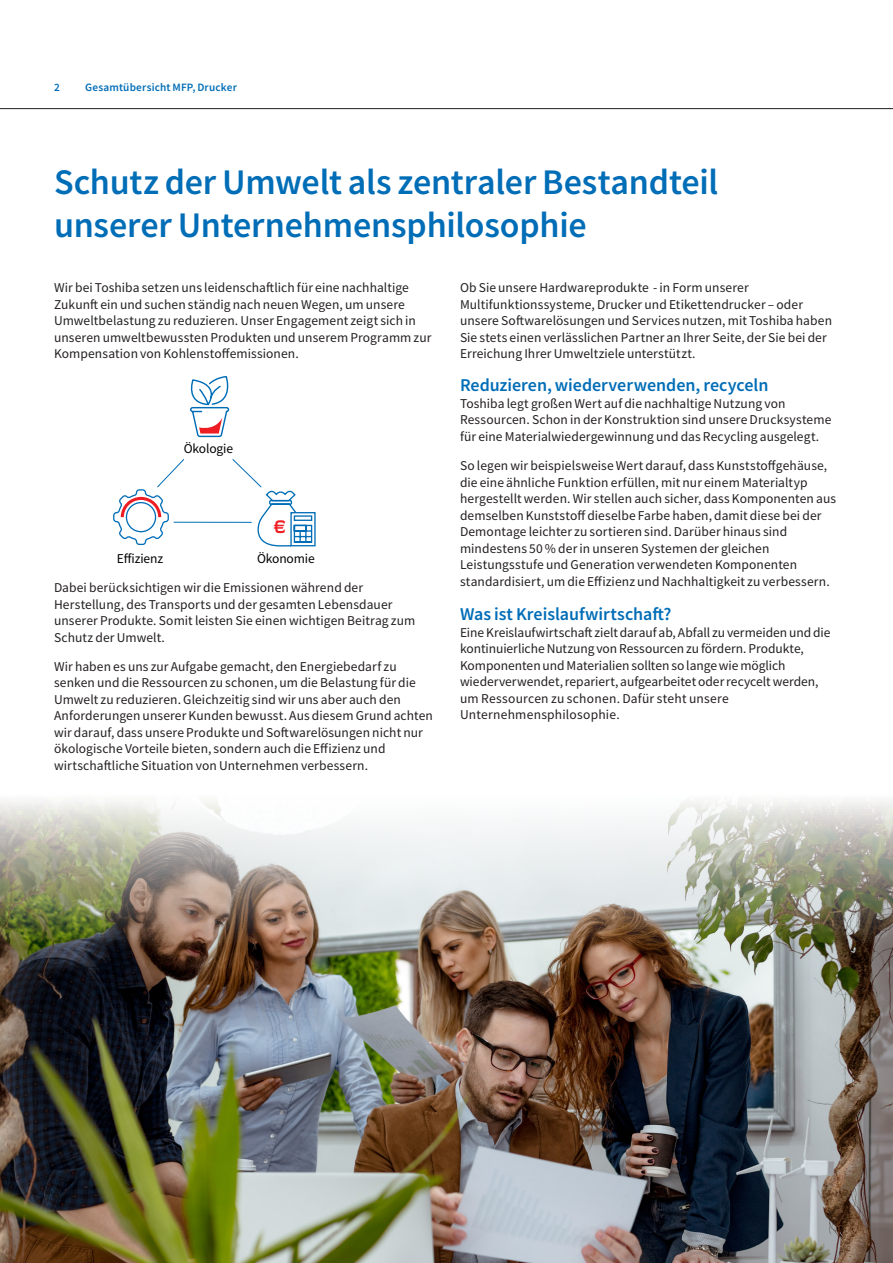
<style>
.page{position:relative;width:893px;height:1263px;background:#fff}
.page>*{position:absolute;margin:0;border:0;box-sizing:border-box;transform-origin:0 0}
.Headline_Cover_Page{font:500 36px/43.2px "Toshiba Sans";letter-spacing:-.005em;color:#006db7}
.Subheadline_12pt{font:500 18px "Toshiba Sans";color:#006db7}
.t1{font:600 16.8px "Eurostile LT Std";color:#ee1d23}
.Continuous_text_9pt{font:13.5px/16.5px "Toshiba Sans";letter-spacing:.005em;color:#231f20}
.t2{font:13.5px "Toshiba Sans";letter-spacing:-.01em;color:#000}
.Page_title_7_5pt{font:500 11.25px "Toshiba Sans";letter-spacing:.015em;color:#006db7}
</style>
<div class="page">
<img style="left:0;top:801px;width:893px;height:462px">
<hr style="left:0;top:108px;width:893px;height:1px;background:#231f20">
<svg style="left:190px;top:377px;width:40px;height:61px"></svg>
<svg style="left:113px;top:459px;width:72px;height:87px"></svg>
<svg style="left:232px;top:459px;width:84px;height:88px"></svg>
<hr style="left:174px;top:522px;width:78px;height:1px;background:#006db7">
<p class="Page_title_7_5pt" style="left:54px;top:80px;width:7px">2</p>
<p class="Page_title_7_5pt" style="left:85px;top:80px;width:153px">Gesamtübersicht MFP, Drucker</p>
<p class="Headline_Cover_Page" style="left:54px;top:160px;width:666px">Schutz der Umwelt als zentraler Bestandteil unserer Unternehmensphilosophie</p>
<p class="Continuous_text_9pt" style="left:54px;top:279px;width:379px">Wir bei Toshiba setzen uns leidenschaftlich für eine nachhaltige Zukunft ein und suchen ständig nach neuen Wegen, um unsere Umweltbelastung zu reduzieren. Unser Engagement zeigt sich in unseren umweltbewussten Produkten und unserem Programm zur Kompensation von Kohlenstoffemissionen.</p>
<p class="t2" style="left:184px;top:440px;width:51px">Ökologie</p>
<p class="t1" style="left:274px;top:516px;width:13px">€</p>
<p class="t2" style="left:117px;top:549px;width:48px">Effizienz</p>
<p class="t2" style="left:257px;top:549px;width:59px">Ökonomie</p>
<p class="Continuous_text_9pt" style="left:54px;top:579px;width:363px">Dabei berücksichtigen wir die Emissionen während der Herstellung, des Transports und der gesamten Lebensdauer unserer Produkte. Somit leisten Sie einen wichtigen Beitrag zum Schutz der Umwelt.</p>
<p class="Continuous_text_9pt" style="left:54px;top:658px;width:380px">Wir haben es uns zur Aufgabe gemacht, den Energiebedarf zu senken und die Ressourcen zu schonen, um die Belastung für die Umwelt zu reduzieren. Gleichzeitig sind wir uns aber auch den Anforderungen unserer Kunden bewusst. Aus diesem Grund achten wir darauf, dass unsere Produkte und Softwarelösungen nicht nur ökologische Vorteile bieten, sondern auch die Effizienz und wirtschaftliche Situation von Unternehmen verbessern.</p>
<p class="Continuous_text_9pt" style="left:460px;top:279px;width:374px">Ob Sie unsere Hardwareprodukte - in Form unserer Multifunktionssysteme, Drucker und Etikettendrucker – oder unsere Softwarelösungen und Services nutzen, mit Toshiba haben Sie stets einen verlässlichen Partner an Ihrer Seite, der Sie bei der Erreichung Ihrer Umweltziele unterstützt.</p>
<p class="Subheadline_12pt" style="left:460px;top:374px;width:310px">Reduzieren, wiederverwenden, recyceln</p>
<p class="Continuous_text_9pt" style="left:460px;top:395px;width:373px">Toshiba legt großen Wert auf die nachhaltige Nutzung von<br>Ressourcen. Schon in der Konstruktion sind unsere Drucksysteme für eine Materialwiedergewinnung und das Recycling ausgelegt.</p>
<p class="Continuous_text_9pt" style="left:460px;top:457px;width:378px">So legen wir beispielsweise Wert darauf, dass Kunststoffgehäuse, die eine ähnliche Funktion erfüllen, mit nur einem Materialtyp hergestellt werden. Wir stellen auch sicher, dass Komponenten aus demselben Kunststoff dieselbe Farbe haben, damit diese bei der Demontage leichter zu sortieren sind. Darüber hinaus sind mindestens 50 % der in unseren Systemen der gleichen Leistungsstufe und Generation verwendeten Komponenten standardisiert, um die Effizienz und Nachhaltigkeit zu verbessern.</p>
<p class="Subheadline_12pt" style="left:460px;top:602px;width:213px">Was ist Kreislaufwirtschaft?</p>
<p class="Continuous_text_9pt" style="left:460px;top:624px;width:372px">Eine Kreislaufwirtschaft zielt darauf ab, Abfall zu vermeiden und die kontinuierliche Nutzung von Ressourcen zu fördern. Produkte, Komponenten und Materialien sollten so lange wie möglich wiederverwendet, repariert, aufgearbeitet oder recycelt werden, um Ressourcen zu schonen. Dafür steht unsere Unternehmensphilosophie.</p>
</div>
